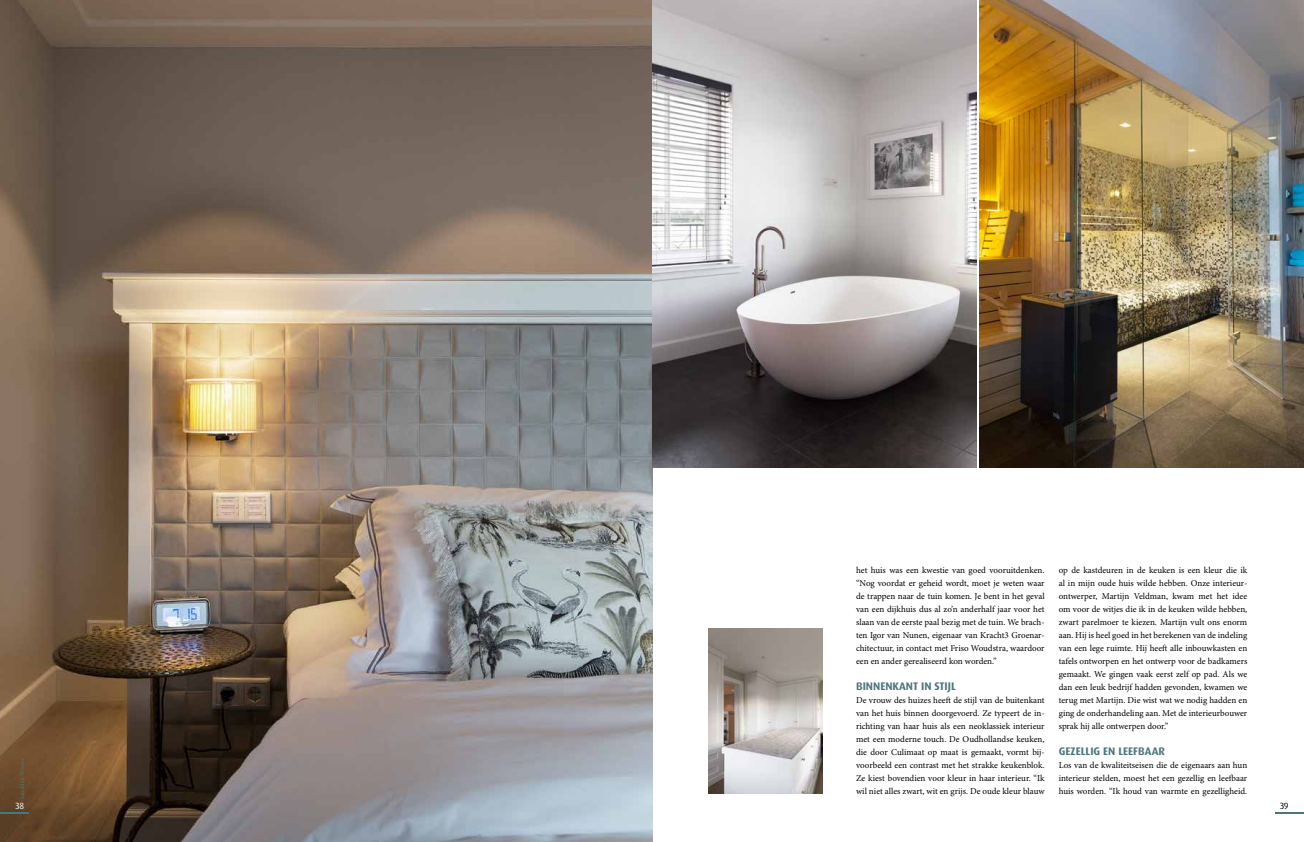
<style>
.page{position:relative;width:1304px;height:842px;background:#fff}
.page>*{position:absolute;margin:0;border:0;box-sizing:border-box;transform-origin:0 0}
.t1{font:700 11px "Dax";color:#4d767c}
.t2{font:9px/13px "Minion Pro";color:#000;text-align:justify}
.t3{font:9px "Dax";color:#fff}
.t4{font:9px "Dax";color:#000}
.t5{font:6px "Minion Pro";letter-spacing:-.005em;color:#4d767c}
</style>
<div class="page">
<img style="left:0;top:0;width:652px;height:842px">
<hr style="left:0;top:812px;width:28px;height:2px;background:#4d767c">
<hr style="left:1276px;top:812px;width:28px;height:2px;background:#4d767c">
<img style="left:652px;top:0;width:325px;height:468px">
<img style="left:979px;top:0;width:325px;height:468px">
<img style="left:709px;top:629px;width:114px;height:165px">
<p class="t2" style="left:1059px;top:563px;width:190px">op de kastdeuren in de keuken is een kleur die ik al in mijn oude huis wilde hebben. Onze interieur&shy;ontwerper, Martijn Veldman, kwam met het idee om voor de witjes die ik in de keuken wilde hebben, zwart parelmoer te kiezen. Martijn vult ons enorm aan. Hij is heel goed in het berekenen van de indeling van een lege ruimte. Hij heeft alle inbouwkasten en tafels ontworpen en het ontwerp voor de badkamers gemaakt. We gingen vaak eerst zelf op pad. Als we dan een leuk bedrijf hadden gevonden, kwamen we terug met Martijn. Die wist wat we nodig hadden en ging de onderhandeling aan. Met de interieurbouwer sprak hij alle ontwerpen door.”</p>
<p class="t1" style="left:1059px;top:745px;width:108px">GEZELLIG EN LEEFBAAR</p>
<p class="t2" style="left:1059px;top:758px;width:190px">Los van de kwaliteitseisen die de eigenaars aan hun interieur stelden, moest het een gezellig en leefbaar huis worden. “Ik houd van warmte en gezelligheid.</p>
<p class="t2" style="left:856px;top:563px;width:190px">het huis was een kwestie van goed vooruitdenken. “Nog voordat er geheid wordt, moet je weten waar de trappen naar de tuin komen. Je bent in het geval van een dijkhuis dus al zo’n anderhalf jaar voor het slaan van de eerste paal bezig met de tuin. We brach&shy;ten Igor van Nunen, eigenaar van Kracht3 Groenar&shy;chitectuur, in contact met Friso Woudstra, waardoor een en ander gerealiseerd kon worden.”</p>
<p class="t1" style="left:856px;top:680px;width:101px">BINNENKANT IN STIJL</p>
<p class="t2" style="left:856px;top:693px;width:190px">De vrouw des huizes heeft de stijl van de buitenkant van het huis binnen doorgevoerd. Ze typeert de in&shy;richting van haar huis als een neoklassiek interieur met een moderne touch. De Oudhollandse keuken, die door Culimaat op maat is gemaakt, vormt bij&shy;voorbeeld een contrast met het strakke keukenblok.<br>Ze kiest bovendien voor kleur in haar interieur. “Ik wil niet alles zwart, wit en grijs. De oude kleur blauw</p>
<p class="t5" style="left:18px;top:799px;width:43px;rotate:-90deg">Landelijk Wonen</p>
<p class="t3" style="left:15px;top:801px;width:10px">38</p>
<p class="t4" style="left:1280px;top:801px;width:10px">39</p>
</div>
